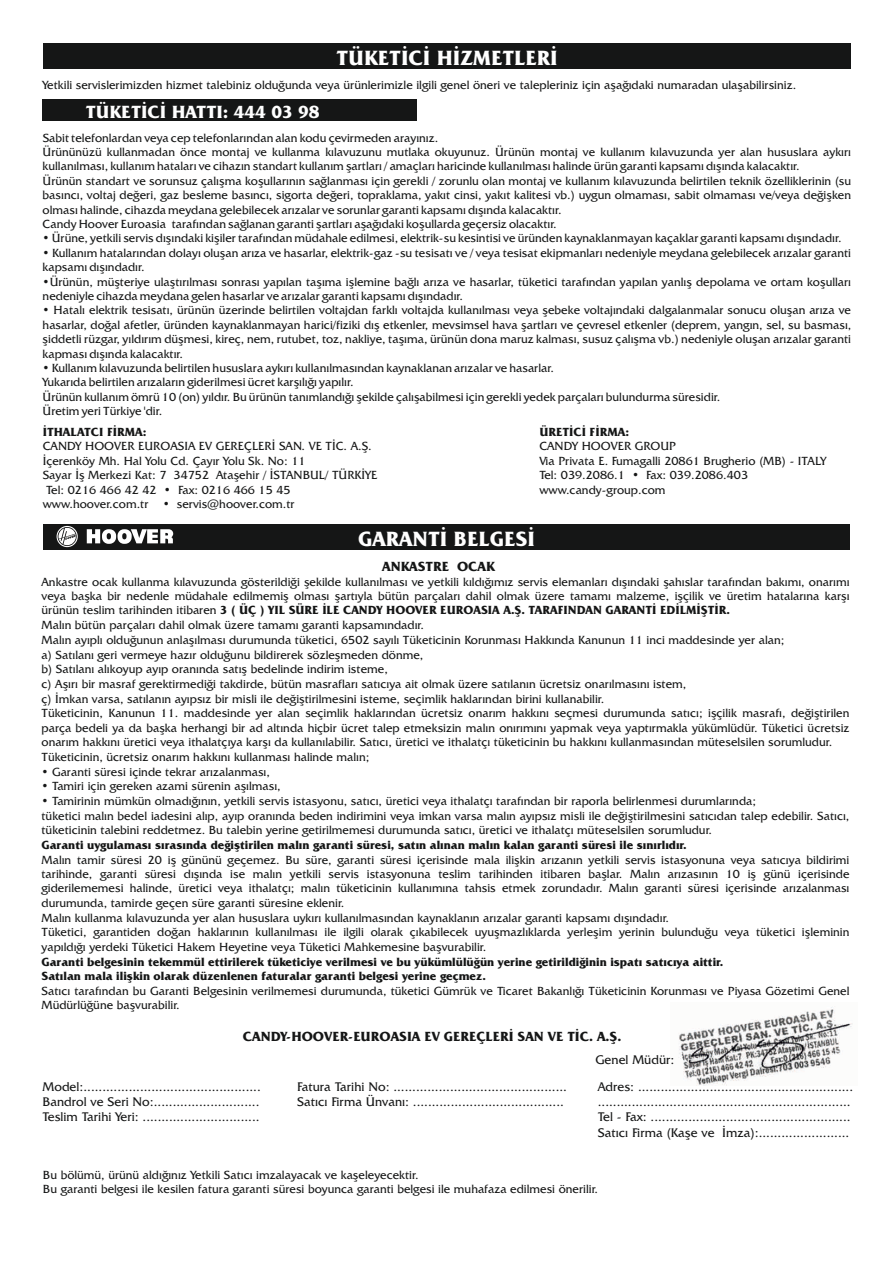
<style>
.page{position:relative;width:893px;height:1263px;background:#fff}
.page>*{position:absolute;margin:0;border:0;box-sizing:border-box;transform-origin:0 0}
.t1{font:700 21px "Friz Quadrata IT Cby BT";color:#fff}
.t2{font:700 18px "Friz Quadrata IT Cby BT";color:#fff}
.t3{font:700 13.5px "Friz Quadrata IT Cby BT";color:#151616}
.t4{font:12.75px/15.3px "Friz Quadrata IT Cby BT";color:#151616}
.t5{font:12px/14.4px "Friz Quadrata IT Cby BT";color:#151616}
.t6{font:700 12px/14.7px "Friz Quadrata IT Cby BT";color:#151616}
.s1{font-weight:700}
</style>
<div class="page">
<img style="left:678px;top:1007px;width:175px;height:78px">
<div style="left:43px;top:43px;width:807px;height:25px;background:#151616"></div>
<div style="left:42px;top:100px;width:375px;height:21px;background:#151616"></div>
<div style="left:43px;top:524px;width:806px;height:25px;background:#151616"></div>
<svg style="left:87px;top:529px;width:86px;height:15px"></svg>
<svg style="left:57px;top:526px;width:21px;height:21px"></svg>
<h1 class="t1" style="left:336px;top:49px;width:223px">TÜKETİCİ HİZMETLERİ</h1>
<p class="t5" style="left:42px;top:79px;width:755px">Yetkili servislerimizden hizmet talebiniz olduğunda veya ürünlerimizle ilgili genel öneri ve talepleriniz için aşağıdaki numaradan ulaşabilirsiniz.</p>
<h2 class="t2" style="left:86px;top:105px;width:235px">TÜKETİCİ HATTI: 444 03 98</h2>
<p class="t5" style="left:43px;top:131px;width:810px">Sabit telefonlardan veya cep telefonlarından alan kodu çevirmeden arayınız.<br>Ürününüzü kullanmadan önce montaj ve kullanma kılavuzunu mutlaka okuyunuz. Ürünün montaj ve kullanım kılavuzunda yer alan hususlara aykırı kullanılması, kullanım hataları ve cihazın standart kullanım şartları / amaçları haricinde kullanılması halinde ürün garanti kapsamı dışında kalacaktır.<br>Ürünün standart ve sorunsuz çalışma koşullarının sağlanması için gerekli / zorunlu olan montaj ve kullanım kılavuzunda belirtilen teknik özelliklerinin (su basıncı, voltaj değeri, gaz besleme basıncı, sigorta değeri, topraklama, yakıt cinsi, yakıt kalitesi vb.) uygun olmaması, sabit olmaması ve/veya değişken olması halinde, cihazda meydana gelebilecek arızalar ve sorunlar garanti kapsamı dışında kalacaktır.<br>Candy Hoover Euroasia tarafından sağlanan garanti şartları aşağıdaki koşullarda geçersiz olacaktır.</p>
<p class="t5" style="left:43px;top:232px;width:800px">• Ürüne, yetkili servis dışındaki kişiler tarafından müdahale edilmesi, elektrik-su kesintisi ve üründen kaynaklanmayan kaçaklar garanti kapsamı dışındadır.</p>
<p class="t5" style="left:43px;top:246px;width:810px">• Kullanım hatalarından dolayı oluşan arıza ve hasarlar, elektrik-gaz -su tesisatı ve / veya tesisat ekipmanları nedeniyle meydana gelebilecek arızalar garanti kapsamı dışındadır.</p>
<p class="t5" style="left:43px;top:275px;width:810px">•Ürünün, müşteriye ulaştırılması sonrası yapılan taşıma işlemine bağlı arıza ve hasarlar, tüketici tarafından yapılan yanlış depolama ve ortam koşulları nedeniyle cihazda meydana gelen hasarlar ve arızalar garanti kapsamı dışındadır.</p>
<p class="t5" style="left:43px;top:304px;width:810px;text-align:justify">• Hatalı elektrik tesisatı, ürünün üzerinde belirtilen voltajdan farklı voltajda kullanılması veya şebeke voltajındaki dalgalanmalar sonucu oluşan arıza ve hasarlar, doğal afetler, üründen kaynaklanmayan harici/fiziki dış etkenler, mevsimsel hava şartları ve çevresel etkenler (deprem, yangın, sel, su basması, şiddetli rüzgar, yıldırım düşmesi, kireç, nem, rutubet, toz, nakliye, taşıma, ürünün dona maruz kalması, susuz çalışma vb.) nedeniyle oluşan arızalar garanti kapması dışında kalacaktır.</p>
<p class="t5" style="left:43px;top:362px;width:679px">• Kullanım kılavuzunda belirtilen hususlara aykırı kullanılmasından kaynaklanan arızalar ve hasarlar.<br>Yukarıda belirtilen arızaların giderilmesi ücret karşılığı yapılır.<br>Ürünün kullanım ömrü 10 (on) yıldır. Bu ürünün tanımlandığı şekilde çalışabilmesi için gerekli yedek parçaları bulundurma süresidir.<br>Üretim yeri Türkiye 'dir.</p>
<p class="t6" style="left:43px;top:426px;width:105px">İTHALATCI FİRMA:</p>
<p class="t5" style="left:43px;top:440px;width:336px">CANDY HOOVER EUROASIA EV GEREÇLERİ SAN. VE TİC. A.Ş.<br>İçerenköy Mh. Hal Yolu Cd. Çayır Yolu Sk. No: 11<br>Sayar İş Merkezi Kat: 7 34752 Ataşehir / İSTANBUL/ TÜRKİYE Tel: 0216 466 42 42 • Fax: 0216 466 15 45 www.hoover.com.tr • servis@hoover.com.tr</p>
<p class="t6" style="left:539px;top:426px;width:91px">ÜRETİCİ FİRMA:</p>
<p class="t5" style="left:539px;top:440px;width:289px">CANDY HOOVER GROUP<br>Via Privata E. Fumagalli 20861 Brugherio (MB) - ITALY<br>Tel: 039.2086.1 • Fax: 039.2086.403 www.candy-group.com</p>
<h1 class="t1" style="left:358px;top:530px;width:178px">GARANTİ BELGESİ</h1>
<p class="t3" style="left:382px;top:560px;width:114px">ANKASTRE OCAK</p>
<p class="t5" style="left:42px;top:575px;width:809px">Ankastre ocak kullanma kılavuzunda gösterildiği şekilde kullanılması ve yetkili kıldığımız servis elemanları dışındaki şahıslar tarafından bakımı, onarımı veya başka bir nedenle müdahale edilmemiş olması şartıyla bütün parçaları dahil olmak üzere tamamı malzeme, işçilik ve üretim hatalarına karşı ürünün teslim tarihinden itibaren <span class="s1">3 ( ÜÇ ) YIL SÜRE İLE CANDY HOOVER EUROASIA A.Ş. TARAFINDAN GARANTİ EDİLMİŞTİR.<br></span>Malın bütün parçaları dahil olmak üzere tamamı garanti kapsamındadır.<br>Malın ayıplı olduğunun anlaşılması durumunda tüketici, 6502 sayılı Tüketicinin Korunması Hakkında Kanunun 11 inci maddesinde yer alan;<br>a) Satılanı geri vermeye hazır olduğunu bildirerek sözleşmeden dönme,<br>b) Satılanı alıkoyup ayıp oranında satış bedelinde indirim isteme,<br>c) Aşırı bir masraf gerektirmediği takdirde, bütün masrafları satıcıya ait olmak üzere satılanın ücretsiz onarılmasını istem,<br>ç) İmkan varsa, satılanın ayıpsız bir misli ile değiştirilmesini isteme, seçimlik haklarından birini kullanabilir.<br>Tüketicinin, Kanunun 11. maddesinde yer alan seçimlik haklarından ücretsiz onarım hakkını seçmesi durumunda satıcı; işçilik masrafı, değiştirilen parça bedeli ya da başka herhangi bir ad altında hiçbir ücret talep etmeksizin malın onırımını yapmak veya yaptırmakla yükümlüdür. Tüketici ücretsiz onarım hakkını üretici veya ithalatçıya karşı da kullanılabilir. Satıcı, üretici ve ithalatçı tüketicinin bu hakkını kullanmasından müteselsilen sorumludur.<br>Tüketicinin, ücretsiz onarım hakkını kullanması halinde malın;</p>
<p class="t5" style="left:42px;top:765px;width:230px">• Garanti süresi içinde tekrar arızalanması,</p>
<p class="t5" style="left:42px;top:780px;width:241px">• Tamiri için gereken azami sürenin aşılması,</p>
<p class="t5" style="left:42px;top:795px;width:809px">• Tamirinin mümkün olmadığının, yetkili servis istasyonu, satıcı, üretici veya ithalatçı tarafından bir raporla belirlenmesi durumlarında;<br>tüketici malın bedel iadesini alıp, ayıp oranında beden indirimini veya imkan varsa malın ayıpsız misli ile değiştirilmesini satıcıdan talep edebilir. Satıcı, tüketicinin talebini reddetmez. Bu talebin yerine getirilmemesi durumunda satıcı, üretici ve ithalatçı müteselsilen sorumludur.</p>
<p class="t6" style="left:42px;top:839px;width:647px">Garanti uygulaması sırasında değiştirilen malın garanti süresi, satın alınan malın kalan garanti süresi ile sınırlıdır.</p>
<p class="t5" style="left:42px;top:853px;width:809px">Malın tamir süresi 20 iş gününü geçemez. Bu süre, garanti süresi içerisinde mala ilişkin arızanın yetkili servis istasyonuna veya satıcıya bildirimi tarihinde, garanti süresi dışında ise malın yetkili servis istasyonuna teslim tarihinden itibaren başlar. Malın arızasının 10 iş günü içerisinde giderilememesi halinde, üretici veya ithalatçı; malın tüketicinin kullanımına tahsis etmek zorundadır. Malın garanti süresi içerisinde arızalanması durumunda, tamirde geçen süre garanti süresine eklenir.<br>Malın kullanma kılavuzunda yer alan hususlara uykırı kullanılmasından kaynaklanın arızalar garanti kapsamı dışındadır.<br>Tüketici, garantiden doğan haklarının kullanılması ile ilgili olarak çıkabilecek uyuşmazlıklarda yerleşim yerinin bulunduğu veya tüketici işleminin yapıldığı yerdeki Tüketici Hakem Heyetine veya Tüketici Mahkemesine başvurabilir.</p>
<p class="t6" style="left:42px;top:955px;width:683px">Garanti belgesinin tekemmül ettirilerek tüketiciye verilmesi ve bu yükümlülüğün yerine getirildiğinin ispatı satıcıya aittir.<br>Satılan mala ilişkin olarak düzenlenen faturalar garanti belgesi yerine geçmez.</p>
<p class="t5" style="left:42px;top:984px;width:809px">Satıcı tarafından bu Garanti Belgesinin verilmemesi durumunda, tüketici Gümrük ve Ticaret Bakanlığı Tüketicinin Korunması ve Piyasa Gözetimi Genel<br>Müdürlüğüne başvurabilir.</p>
<p class="t3" style="left:243px;top:1030px;width:380px">CANDY-HOOVER-EUROASIA EV GEREÇLERİ SAN VE TİC. A.Ş.</p>
<p class="t4" style="left:596px;top:1053px;width:80px">Genel Müdür:</p>
<p class="t4" style="left:43px;top:1080px;width:220px;text-align:justify">Model:...............................................<br>Bandrol ve Seri No:............................<br>Teslim Tarihi Yeri: ...............................</p>
<p class="t4" style="left:297px;top:1080px;width:271px">Fatura Tarihi No: ..............................................<br>Satıcı Firma Ünvanı: ........................................</p>
<p class="t4" style="left:598px;top:1080px;width:257px">Adres: ......................................................... ...................................................................<br>Tel - Fax: .....................................................<br>Satıcı Firma (Kaşe ve İmza):........................</p>
<p class="t5" style="left:43px;top:1169px;width:557px">Bu bölümü, ürünü aldığınız Yetkili Satıcı imzalayacak ve kaşeleyecektir.<br>Bu garanti belgesi ile kesilen fatura garanti süresi boyunca garanti belgesi ile muhafaza edilmesi önerilir.</p>
</div>
